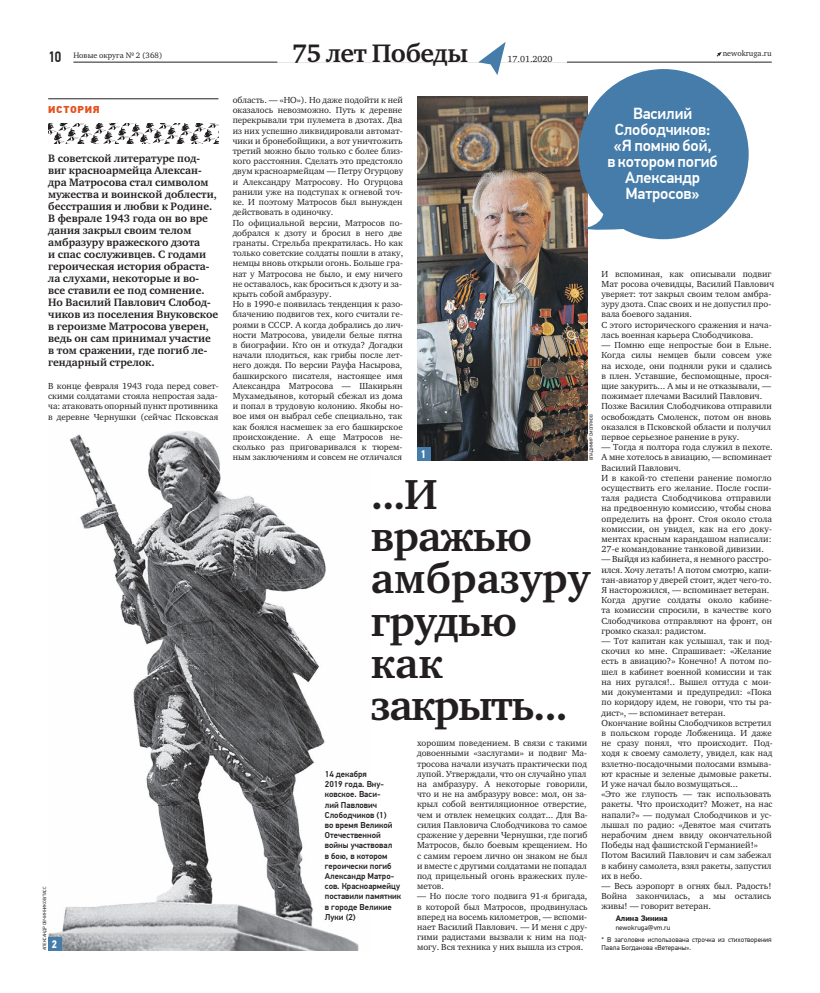
<style>
.page{position:relative;width:820px;height:993px;background:#fff}
.page>*{position:absolute;margin:0;border:0;box-sizing:border-box;transform-origin:0 0}
.t1{font:700 43px/42px "Charter ITC";letter-spacing:-.02em;color:#231f20}
.t2{font:700 26px "Charter ITC";letter-spacing:-.02em;color:#231f20}
.t3{font:500 16px/16px "PF Din Text Pro";letter-spacing:-.01em;color:#fff;text-align:center}
.t4{font:700 11px/12px "Charter ITC";color:#231f20}
.t5{font:700 11px "PF Din Text Cond Pro";color:#fff}
.t6{font:900 10px "PF Din Text Pro";letter-spacing:.07em;color:#e65120}
.t7{font:9px/10.2px "Charter ITC";color:#231f20}
.t8{font:500 8.5px/10.2px "PF Din Text Pro";color:#231f20}
.t9{font:8px "Charter ITC";color:#231f20}
.t10{font:700 8px "PF Din Text Pro";color:#231f20}
.t11{font:7px/8.2px "PF Din Text Pro";color:#231f20}
.t12{font:4.5px "PF Din Text Pro";color:#231f20}
.s1{font-family:"PF Din Text Cond Pro";font-weight:500;font-size:15px}
</style>
<div class="page">
<svg style="left:716px;top:52px;width:5px;height:5px"></svg>
<hr style="left:73px;top:62px;width:698px;height:1px;background:#231f20">
<div style="left:277px;top:43px;width:289px;height:20px;background:#fff"></div>
<svg style="left:478px;top:42px;width:27px;height:33px"></svg>
<img style="left:48px;top:431px;width:311px;height:519px">
<img style="left:417px;top:96px;width:170px;height:364px">
<svg style="left:48px;top:123px;width:171px;height:21px"></svg>
<hr style="left:48px;top:99px;width:170px;height:1px;background:#231f20">
<div style="left:578px;top:69px;width:170px;height:170px;background:#457ca9;border-radius:50%"></div>
<svg style="left:581px;top:211px;width:44px;height:19px"></svg>
<div style="left:48px;top:937px;width:13px;height:13px;background:#457ca9"></div>
<div style="left:417px;top:447px;width:13px;height:13px;background:#457ca9"></div>
<p class="t9" style="left:48px;top:50px;width:116px"><span class="s1">10</span> Новые округа № 2 (368)</p>
<p class="t2" style="left:292px;top:37px;width:178px">75 лет Победы</p>
<p class="t9" style="left:722px;top:48px;width:50px">newokruga.ru</p>
<p class="t7" style="left:507px;top:54px;width:47px">17.01.2020</p>
<p class="t7" style="left:232px;top:95px;width:172px">область. — «НО»). Но даже подойти к ней оказалось невозможно. Путь к деревне перекрывали три пулемета в дзотах. Два из них успешно ликвидировали автомат&shy;чики и бронебойщики, а вот уничтожить третий можно было только с более близ&shy;кого расстояния. Сделать это предстояло двум красноармейцам — Петру Огурцову и Александру Матросову. Но Огурцова ранили уже на подступах к огневой точ&shy;ке. И поэтому Матросов был вынужден действовать в одиночку.<br>По официальной версии, Матросов по&shy;добрался к дзоту и бросил в него две гранаты. Стрельба прекратилась. Но как только советские солдаты пошли в атаку, немцы вновь открыли огонь. Больше гра&shy;нат у Матросова не было, и ему ничего не оставалось, как броситься к дзоту и за&shy;крыть собой амбразуру.<br>Но в 1990-е появилась тенденция к разо&shy;блачению подвигов тех, кого считали ге&shy;роями в СССР. А когда добрались до лич&shy;ности Матросова, увидели белые пятна в биографии. Кто он и откуда? Догадки начали плодиться, как грибы после лет&shy;него дождя. По версии Рауфа Насырова, башкирского писателя, настоящее имя Александра Матросова — Шакирьян Мухамедьянов, который сбежал из дома и попал в трудовую колонию. Якобы но&shy;вое имя он выбрал себе специально, так как боялся насмешек за его башкирское происхождение. А еще Матросов не&shy;сколько раз приговаривался к тюрем&shy;ным заключениям и совсем не отличался</p>
<p class="t6" style="left:48px;top:106px;width:53px">ИСТОРИЯ</p>
<p class="t3" style="left:607px;top:107px;width:112px">Василий<br>Слободчиков: «Я помню бой,<br>в котором погиб<br>Александр<br>Матросов»</p>
<p class="t4" style="left:48px;top:152px;width:171px">В советской литературе под&shy;виг красноармейца Алексан&shy;дра Матросова стал символом мужества и воинской доблести, бесстрашия и любви к Родине.<br>В феврале 1943 года он во вре дания закрыл своим телом амбразуру вражеского дзота<br>и спас сослуживцев. С годами героическая история обраста&shy;ла слухами, некоторые и во&shy;все ставили ее под сомнение.<br>Но Василий Павлович Слобод&shy;чиков из поселения Внуковское в героизме Матросова уверен, ведь он сам принимал участие в том сражении, где погиб ле&shy;гендарный стрелок.</p>
<p class="t7" style="left:48px;top:380px;width:172px;text-align:justify">В конце февраля 1943 года перед совет&shy;скими солдатами стояла непростая зада&shy;ча: атаковать опорный пункт противника в деревне Чернушки (сейчас Псковская</p>
<p class="t7" style="left:601px;top:268px;width:174px">И вспоминая, как описывали подвиг Мат росова очевидцы, Василий Павлович уверяет: тот закрыл своим телом амбра&shy;зуру дзота. Спас своих и не допустил про&shy;вала боевого задания.<br>С этого исторического сражения и нача&shy;лась военная карьера Слободчикова.</p>
<p class="t7" style="left:601px;top:340px;width:172px">— Помню еще непростые бои в Ельне.<br>Когда силы немцев были совсем уже на исходе, они подняли руки и сдались в плен. Уставшие, беспомощные, прося&shy;щие закурить... А мы и не отказывали, — пожимает плечами Василий Павлович.<br>Позже Василия Слободчикова отправили освобождать Смоленск, потом он вновь оказался в Псковской области и получил первое серьезное ранение в руку.</p>
<p class="t7" style="left:601px;top:442px;width:173px">— Тогда я полтора года служил в пехоте.<br>А мне хотелось в авиацию, — вспоминает Василий Павлович.<br>И в какой-то степени ранение помогло осуществить его желание. После госпи&shy;таля радиста Слободчикова отправили на предвоенную комиссию, чтобы снова определить на фронт. Стоя около стола комиссии, он увидел, как на его доку&shy;ментах красным карандашом написали:<br>27-е командование танковой дивизии.</p>
<p class="t7" style="left:601px;top:554px;width:172px">— Выйдя из кабинета, я немного расстро&shy;ился. Хочу летать! А потом смотрю, капи&shy;тан-авиатор у дверей стоит, ждет чего-то.<br>Я насторожился, — вспоминает ветеран.<br>Когда другие солдаты около кабине&shy;та комиссии спросили, в качестве кого Слободчикова отправляют на фронт, он громко сказал: радистом.</p>
<p class="t7" style="left:601px;top:635px;width:173px">— Тот капитан как услышал, так и под&shy;скочил ко мне. Спрашивает: «Желание есть в авиацию?» Конечно! А потом по&shy;шел в кабинет военной комиссии и так на них ругался!.. Вышел оттуда с мои&shy;ми документами и предупредил: «Пока по коридору идем, не говори, что ты ра&shy;дист», — вспоминает ветеран.<br>Окончание войны Слободчиков встретил в польском городе Лобженица. И даже не сразу понял, что происходит. Под&shy;ходя к своему самолету, увидел, как над взлетно-посадочными полосами взмыва&shy;ют красные и зеленые дымовые ракеты.<br>И уже начал было возмущаться...<br>«Это же глупость — так использовать ракеты. Что происходит? Может, на нас напали?» — подумал Слободчиков и ус&shy;лышал по радио: «Девятое мая считать нерабочим днем ввиду окончательной Победы над фашистской Германией!» Потом Василий Павлович и сам забежал в кабину самолета, взял ракеты, запустил их в небо.</p>
<p class="t7" style="left:601px;top:880px;width:171px;text-align:justify">— Весь аэропорт в огнях был. Радость!<br>Война закончилась, а мы остались живы! — говорит ветеран.</p>
<p class="t10" style="left:615px;top:913px;width:53px">Алина Зинина</p>
<p class="t11" style="left:615px;top:923px;width:56px">newokruga@vm.ru</p>
<p class="t12" style="left:589px;top:460px;width:48px;rotate:-90deg">ВЛАДИМИР СМОЛЯКОВ</p>
<p class="t5" style="left:420px;top:449px;width:7px">1</p>
<p class="t1" style="left:371px;top:474px;width:220px">...И вражью амбразуру грудью как закрыть...</p>
<p class="t7" style="left:417px;top:737px;width:172px">хорошим поведением. В связи с такими довоенными «заслугами» и подвиг Ма&shy;тросова начали изучать практически под лупой. Утверждали, что он случайно упал на амбразуру. А некоторые говорили, что и не на амбразуру вовсе: мол, он за&shy;крыл собой вентиляционное отверстие, чем и отвлек немецких солдат... Для Ва&shy;силия Павловича Слободчикова то самое сражение у деревни Чернушки, где погиб Матросов, было боевым крещением. Но с самим героем лично он знаком не был и вместе с другими солдатами не попадал под прицельный огонь вражеских пуле&shy;метов.</p>
<p class="t7" style="left:417px;top:890px;width:172px;text-align:justify">— Но после того подвига 91-я бригада, в которой был Матросов, продвинулась вперед на восемь километров, — вспоми&shy;нает Василий Павлович. — И меня с дру&shy;гими радистами вызвали к ним на под&shy;могу. Вся техника у них вышла из строя.</p>
<p class="t8" style="left:325px;top:769px;width:78px">14 декабря<br>2019 года. Вну&shy;ковское. Васи-<br>лий Павлович<br>Слободчиков (1)<br>во время Великой<br>Отечественной войны участвовал<br>в бою, в котором героически погиб<br>Александр Матро&shy;сов. Красноармейцу поставили памятник в городе Великие<br>Луки (2)</p>
<p class="t12" style="left:43px;top:950px;width:65px;rotate:-90deg">АЛЕКСАНДР ОВЧИННИКОВ/ТАСС</p>
<p class="t11" style="left:601px;top:936px;width:172px">* В заголовке использована строчка из стихотворения<br>Павла Богданова «Ветераны».</p>
<p class="t5" style="left:52px;top:939px;width:7px">2</p>
</div>
